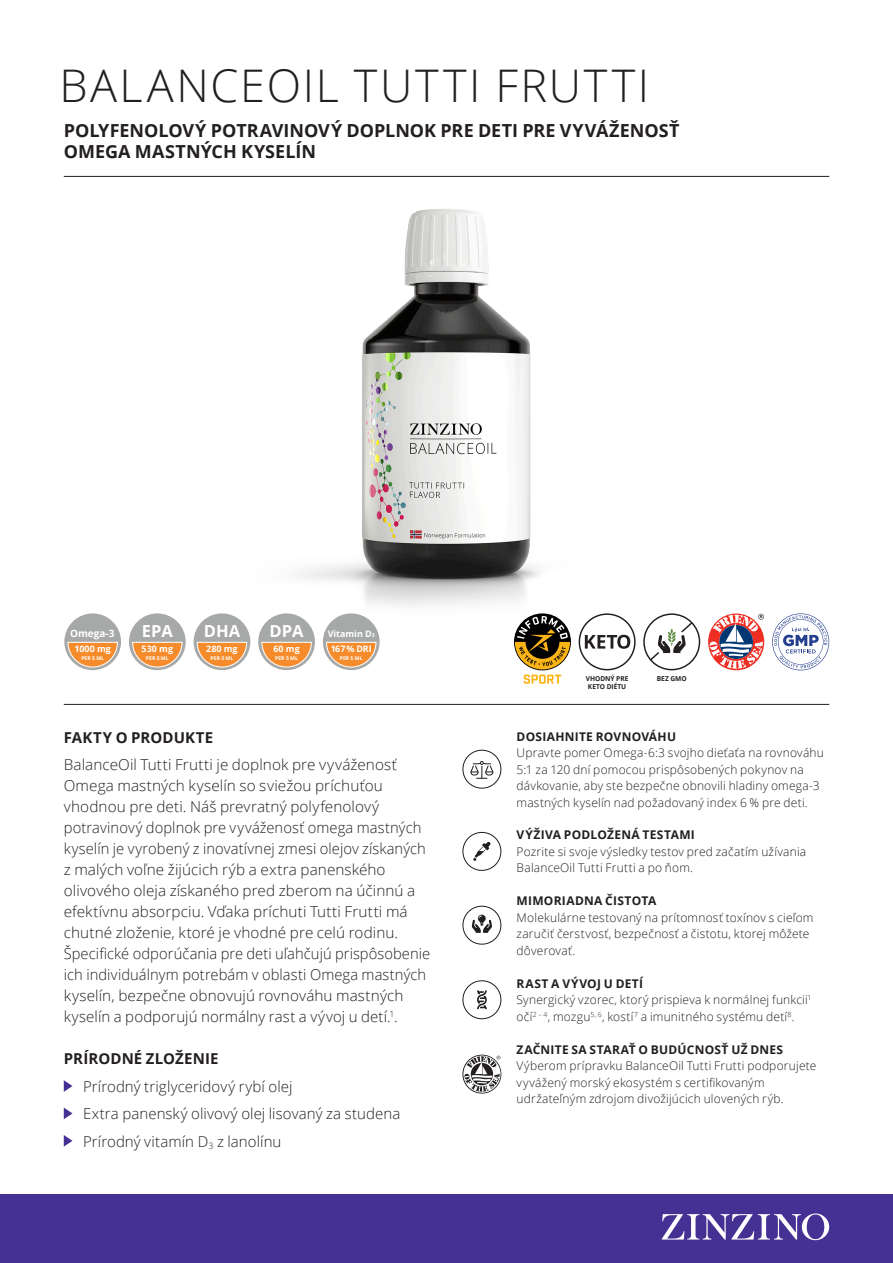
<style>
.page{position:relative;width:893px;height:1263px;background:#fff}
.page>*{position:absolute;margin:0;border:0;box-sizing:border-box;transform-origin:0 0}
.Heading_30_35{font:300 45px "Open Sans";letter-spacing:.055em;color:#231f20}
.Sub-heading_12_14{font:700 18px/21px "Open Sans";color:#231f20}
.t1{font:700 16.65px "Open Sans";color:#fff}
.Preamble_10_14{font:300 15px/21px "Open Sans";letter-spacing:.005em;color:#231f20}
.Bullet_points_10_14{font:300 15px "Open Sans";letter-spacing:.005em;color:#231f20}
.Preamble_10_14-2{font:700 15px "Open Sans";letter-spacing:.005em;color:#231f20}
.Body_8_11{font:300 12px/16.5px "Open Sans";letter-spacing:.015em;color:#231f20}
.Body_8_11-2{font:700 12px "Open Sans";letter-spacing:.02em;color:#231f20}
.Body_8_11-3{font:700 12px "Open Sans";letter-spacing:.04em;color:#231f20}
.t2{font:700 10.05px "Open Sans";color:#fff}
.t3{font:700 8.85px "Open Sans";color:#fff}
.t4{font:700 6.75px "Open Sans";color:#231f20}
.t5{font:700 5.1px "Open Sans";color:#fff}
.s1{font-size:5.25px}
</style>
<div class="page">
<div style="left:0;top:1194px;width:893px;height:69px;background:#443193"></div>
<svg style="left:662px;top:1213px;width:167px;height:27px"></svg>
<hr style="left:64px;top:704px;width:765px;height:1px;background:#231f20">
<svg style="left:462px;top:750px;width:39px;height:39px"></svg>
<svg style="left:462px;top:832px;width:39px;height:39px"></svg>
<svg style="left:462px;top:906px;width:39px;height:39px"></svg>
<svg style="left:462px;top:980px;width:39px;height:39px"></svg>
<svg style="left:463px;top:1055px;width:38px;height:38px"></svg>
<div style="left:64px;top:613px;width:57px;height:57px;background:#a7a9a9;border-radius:50%"></div>
<svg style="left:67px;top:641px;width:51px;height:27px"></svg>
<div style="left:129px;top:613px;width:57px;height:57px;background:#a7a9a9;border-radius:50%"></div>
<svg style="left:132px;top:641px;width:51px;height:27px"></svg>
<div style="left:194px;top:613px;width:56px;height:57px;background:#a7a9a9;border-radius:50%"></div>
<svg style="left:196px;top:641px;width:52px;height:27px"></svg>
<div style="left:258px;top:613px;width:57px;height:57px;background:#a7a9a9;border-radius:50%"></div>
<svg style="left:261px;top:641px;width:51px;height:27px"></svg>
<div style="left:323px;top:613px;width:57px;height:57px;background:#a7a9a9;border-radius:50%"></div>
<svg style="left:325px;top:641px;width:52px;height:27px"></svg>
<img style="left:216px;top:175px;width:461px;height:445px">
<svg style="left:64px;top:1080px;width:9px;height:12px"></svg>
<svg style="left:64px;top:1108px;width:9px;height:11px"></svg>
<svg style="left:64px;top:1135px;width:9px;height:11px"></svg>
<hr style="left:64px;top:176px;width:765px;height:1px;background:#231f20">
<svg style="left:708px;top:613px;width:57px;height:57px"></svg>
<svg style="left:772px;top:613px;width:57px;height:57px"></svg>
<div style="left:643px;top:613px;width:57px;height:57px;border:1px solid #231f20;border-radius:50%"></div>
<svg style="left:648px;top:620px;width:46px;height:42px"></svg>
<svg style="left:579px;top:613px;width:57px;height:57px"></svg>
<svg style="left:515px;top:614px;width:55px;height:70px"></svg>
<p class="Heading_30_35" style="left:60px;top:55px;width:591px">BALANCEOIL TUTTI FRUTTI</p>
<p class="Sub-heading_12_14" style="left:64px;top:120px;width:617px">POLYFENOLOVÝ POTRAVINOVÝ DOPLNOK PRE DETI PRE VYVÁŽENOSŤ<br>OMEGA MASTNÝCH KYSELÍN</p>
<p class="t2" style="left:70px;top:626px;width:46px">Omega-3</p>
<p class="t1" style="left:142px;top:619px;width:33px">EPA</p>
<p class="t3" style="left:142px;top:643px;width:33px">530 mg</p>
<p class="t5" style="left:146px;top:655px;width:24px">PER 5 ML</p>
<p class="t3" style="left:74px;top:643px;width:38px">1000 mg</p>
<p class="t5" style="left:81px;top:655px;width:24px">PER 5 ML</p>
<p class="t1" style="left:204px;top:619px;width:38px">DHA</p>
<p class="t3" style="left:206px;top:643px;width:33px">280 mg</p>
<p class="t5" style="left:211px;top:655px;width:24px">PER 5 ML</p>
<p class="t1" style="left:270px;top:619px;width:36px">DPA</p>
<p class="t3" style="left:273px;top:643px;width:28px">60 mg</p>
<p class="t5" style="left:275px;top:655px;width:24px">PER 5 ML</p>
<p class="t3" style="left:328px;top:627px;width:49px">Vitamin D<span class="s1">3</span></p>
<p class="t3" style="left:331px;top:643px;width:43px">167% DRI</p>
<p class="t5" style="left:340px;top:655px;width:24px">PER 5 ML</p>
<p class="Preamble_10_14-2" style="left:64px;top:727px;width:151px">FAKTY O PRODUKTE</p>
<p class="Preamble_10_14" style="left:64px;top:754px;width:368px">BalanceOil Tutti Frutti je doplnok pre vyváženosť Omega mastných kyselín so sviežou príchuťou vhodnou pre deti. Náš prevratný polyfenolový potravinový doplnok pre vyváženosť omega mastných kyselín je vyrobený z inovatívnej zmesi olejov získaných z malých voľne žijúcich rýb a extra panenského olivového oleja získaného pred zberom na účinnú a efektívnu absorpciu. Vďaka príchuti Tutti Frutti má chutné zloženie, ktoré je vhodné pre celú rodinu.<br>Špecifické odporúčania pre deti uľahčujú prispôsobenie ich individuálnym potrebám v oblasti Omega mastných kyselín, bezpečne obnovujú rovnováhu mastných kyselín a podporujú normálny rast a vývoj u detí.<sup>1</sup>.</p>
<p class="Preamble_10_14-2" style="left:64px;top:1048px;width:156px">PRÍRODNÉ ZLOŽENIE</p>
<p class="Bullet_points_10_14" style="left:83px;top:1076px;width:211px">Prírodný triglyceridový rybí olej</p>
<p class="Bullet_points_10_14" style="left:83px;top:1103px;width:319px">Extra panenský olivový olej lisovaný za studena</p>
<p class="Bullet_points_10_14" style="left:83px;top:1131px;width:200px">Prírodný vitamín D<sub>3</sub> z lanolínu</p>
<p class="t4" style="left:586px;top:673px;width:44px">VHODNÝ PRE</p>
<p class="t4" style="left:657px;top:673px;width:31px">BEZ GMO</p>
<p class="t4" style="left:588px;top:681px;width:40px">KETO DIÉTU</p>
<p class="Body_8_11-2" style="left:517px;top:728px;width:161px">DOSIAHNITE ROVNOVÁHU</p>
<p class="Body_8_11" style="left:517px;top:744px;width:309px">Upravte pomer Omega-6:3 svojho dieťaťa na rovnováhu 5:1 za 120 dní pomocou prispôsobených pokynov na dávkovanie, aby ste bezpečne obnovili hladiny omega-3 mastných kyselín nad požadovaný index 6 % pre deti.</p>
<p class="Body_8_11-2" style="left:517px;top:827px;width:180px">VÝŽIVA PODLOŽENÁ TESTAMI</p>
<p class="Body_8_11" style="left:517px;top:843px;width:291px">Pozrite si svoje výsledky testov pred začatím užívania<br>BalanceOil Tutti Frutti a po ňom.</p>
<p class="Body_8_11-2" style="left:517px;top:892px;width:141px">MIMORIADNA ČISTOTA</p>
<p class="Body_8_11" style="left:517px;top:908px;width:298px">Molekulárne testovaný na prítomnosť toxínov s cieľom zaručiť čerstvosť, bezpečnosť a čistotu, ktorej môžete dôverovať.</p>
<p class="Body_8_11-3" style="left:517px;top:975px;width:128px">RAST A VÝVOJ U DETÍ</p>
<p class="Body_8_11" style="left:517px;top:991px;width:296px">Synergický vzorec, ktorý prispieva k normálnej funkcii<sup>1 </sup>očí<sup>2</sup> <sup>–</sup> <sup>4</sup>, mozgu<sup>5,</sup> <sup>6</sup>, kostí<sup>7</sup> a imunitného systému detí<sup>8</sup>.</p>
<p class="Body_8_11-2" style="left:517px;top:1041px;width:268px">ZAČNITE SA STARAŤ O BUDÚCNOSŤ UŽ DNES</p>
<p class="Body_8_11" style="left:517px;top:1057px;width:301px">Výberom prípravku BalanceOil Tutti Frutti podporujete vyvážený morský ekosystém s certifikovaným udržateľným zdrojom divožijúcich ulovených rýb.</p>
</div>
